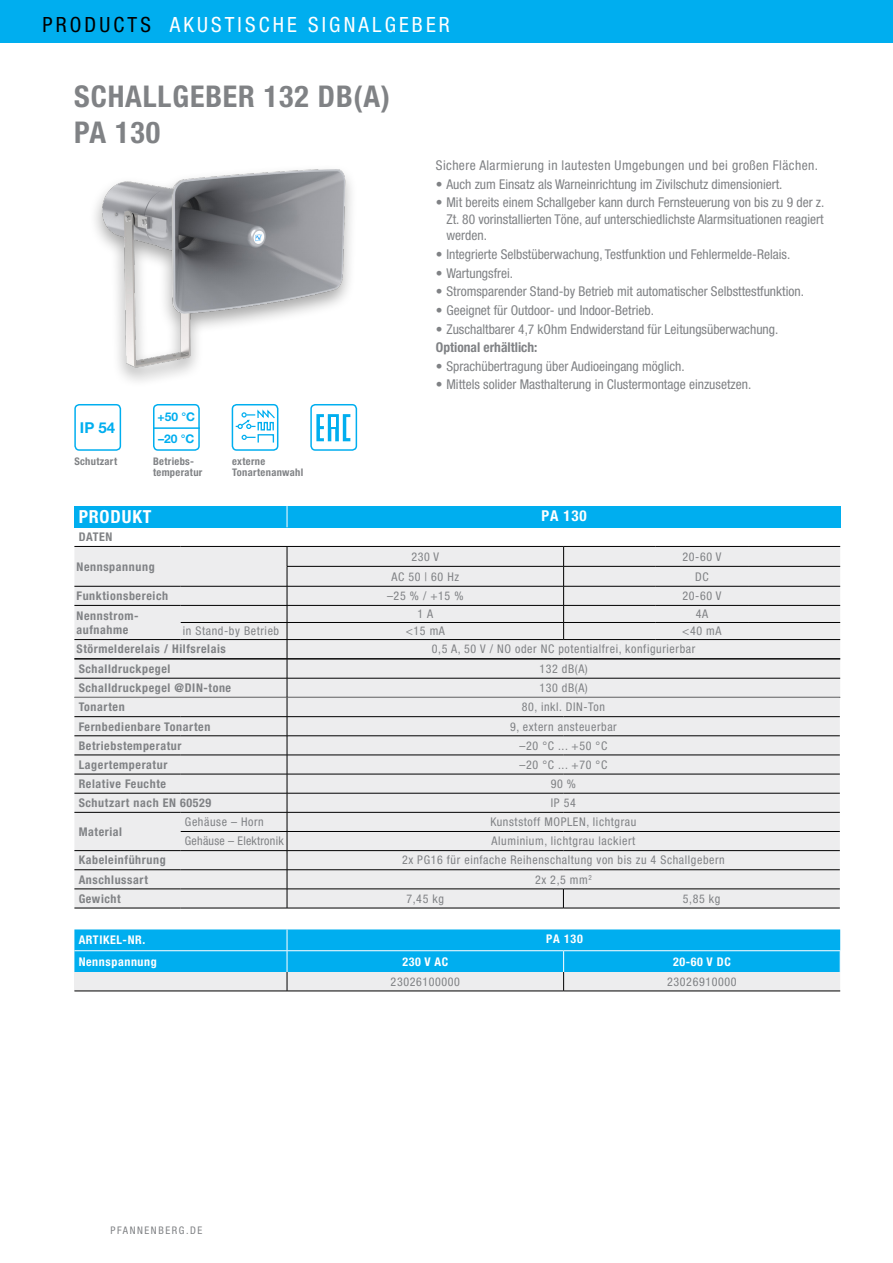
<style>
.page{position:relative;width:893px;height:1263px;background:#fff}
.page>*{position:absolute;margin:0;border:0;box-sizing:border-box;transform-origin:0 0}
.t1{font:700 condensed 30px/36px "Helvetica Neue LTW1 G";letter-spacing:.03em;color:#808285}
.t2{font:condensed 21px "Helvetica Neue LTW1 G";letter-spacing:.15em;color:#fff}
.t3{font:700 condensed 18px "Helvetica Neue LTW1 G";letter-spacing:.05em;color:#fff}
.t4{font:700 condensed 15px "Helvetica Neue LTW1 G";color:#fff}
.t5{font:700 15px "Helvetica Neue LTW1 G";color:#00aeef}
.t6{font:condensed 13.5px/16.5px "Helvetica Neue LTW1 G";color:#808285;text-align:justify}
.t7{font:condensed 13.5px "Helvetica Neue LTW1 G";letter-spacing:.03em;color:#808285}
.t8{font:700 condensed 13.5px "Helvetica Neue LTW1 G";color:#808285}
.t9{font:condensed 12px "Helvetica Neue LTW1 G";letter-spacing:.05em;color:#808285}
.t10{font:700 condensed 12px/13.5px "Helvetica Neue LTW1 G";letter-spacing:.05em;color:#808285}
.t11{font:700 condensed 12px/21.6px "Helvetica Neue LTW1 G";letter-spacing:.05em;color:#fff}
.t12{font:condensed 12px "Helvetica Neue LTW1 G";letter-spacing:.02em;color:#808285}
.t13{font:700 12px/22.5px "Helvetica Neue LTW1 G";color:#00aeef}
.t14{font:700 condensed 10.5px/11.2px "Helvetica Neue LTW1 G";letter-spacing:.03em;color:#808285}
.t15{font:condensed 10.5px "Helvetica Neue LTW1 G";letter-spacing:.15em;color:#808285}
.s1{color:#000}
</style>
<div class="page">
<div style="left:0;top:0;width:893px;height:43px;background:#00aeef"></div>
<svg style="left:316px;top:414px;width:34px;height:27px"></svg>
<div style="left:310px;top:404px;width:47px;height:47px;border:2px solid #00aeef;border-radius:4px"></div>
<div style="left:88px;top:164px;width:270px;height:224px;background:#000;opacity:.35"></div>
<img style="left:88px;top:166px;width:269px;height:207px">
<div style="left:74px;top:404px;width:47px;height:47px;border:2px solid #00aeef;border-radius:4px"></div>
<div style="left:153px;top:404px;width:47px;height:47px;border:2px solid #00aeef;border-radius:4px"></div>
<hr style="left:153px;top:427px;width:47px;height:2px;background:#00aeef">
<div style="left:74px;top:506px;width:213px;height:21px;background:#00aeef"></div>
<div style="left:287px;top:506px;width:553px;height:21px;background:#00aeef"></div>
<svg style="left:287px;top:506px;width:1px;height:21px"></svg>
<hr style="left:74px;top:991px;width:213px;height:1px;background:#000">
<hr style="left:287px;top:991px;width:277px;height:1px;background:#000">
<hr style="left:564px;top:991px;width:276px;height:1px;background:#000">
<svg style="left:74px;top:929px;width:767px;height:62px;background:#4dc1ec"></svg>
<hr style="left:287px;top:908px;width:276px;height:1px;background:#000">
<hr style="left:563px;top:908px;width:277px;height:1px;background:#000">
<hr style="left:74px;top:908px;width:107px;height:1px;background:#000">
<hr style="left:181px;top:908px;width:106px;height:1px;background:#000">
<svg style="left:74px;top:546px;width:766px;height:362px;background:#e3e3e4"></svg>
<hr style="left:74px;top:755px;width:107px;height:1px;background:#000">
<hr style="left:181px;top:755px;width:106px;height:1px;background:#000">
<hr style="left:287px;top:774px;width:276px;height:1px;background:#000">
<hr style="left:563px;top:774px;width:277px;height:1px;background:#000">
<hr style="left:287px;top:793px;width:276px;height:1px;background:#000">
<hr style="left:563px;top:793px;width:277px;height:1px;background:#000">
<hr style="left:287px;top:812px;width:276px;height:1px;background:#000">
<hr style="left:563px;top:812px;width:277px;height:1px;background:#000">
<hr style="left:287px;top:831px;width:276px;height:1px;background:#000">
<hr style="left:563px;top:831px;width:277px;height:1px;background:#000">
<hr style="left:287px;top:850px;width:276px;height:1px;background:#000">
<hr style="left:563px;top:850px;width:277px;height:1px;background:#000">
<hr style="left:74px;top:716px;width:107px;height:1px;background:#000">
<hr style="left:181px;top:716px;width:106px;height:1px;background:#000">
<hr style="left:287px;top:716px;width:276px;height:1px;background:#000">
<hr style="left:563px;top:716px;width:277px;height:1px;background:#000">
<hr style="left:74px;top:735px;width:107px;height:1px;background:#000">
<hr style="left:181px;top:735px;width:106px;height:1px;background:#000">
<hr style="left:287px;top:735px;width:276px;height:1px;background:#000">
<hr style="left:563px;top:735px;width:277px;height:1px;background:#000">
<hr style="left:74px;top:812px;width:107px;height:1px;background:#000">
<hr style="left:74px;top:850px;width:107px;height:1px;background:#000">
<svg style="left:236px;top:409px;width:39px;height:31px"></svg>
<div style="left:258px;top:434px;width:16px;height:9px;border:1px solid #00aeef"></div>
<div style="left:232px;top:404px;width:46px;height:47px;border:2px solid #00aeef;border-radius:4px"></div>
<h2 class="t2" style="left:43px;top:12px;width:409px"><span class="s1">PRODUCTS</span> AKUSTISCHE SIGNALGEBER</h2>
<h1 class="t1" style="left:74px;top:78px;width:317px">SCHALLGEBER 132 DB(A)<br>PA 130</h1>
<p class="t5" style="left:80px;top:418px;width:37px">IP 54</p>
<p class="t13" style="left:157px;top:405px;width:39px">+50 °C –20 °C</p>
<p class="t14" style="left:74px;top:455px;width:44px">Schutzart</p>
<p class="t14" style="left:232px;top:455px;width:73px">externe<br>Tonartenanwahl</p>
<p class="t14" style="left:153px;top:455px;width:51px">Betriebs&shy;temperatur</p>
<p class="t7" style="left:436px;top:157px;width:384px">Sichere Alarmierung in lautesten Umgebungen und bei großen Flächen.</p>
<p class="t6" style="left:436px;top:176px;width:348px">• Auch zum Einsatz als Warneinrichtung im Zivilschutz dimensioniert.</p>
<p class="t6" style="left:446px;top:194px;width:379px;text-indent:-11px">• Mit bereits einem Schallgeber kann durch Fernsteuerung von bis zu 9 der z.<br>Zt. 80 vorinstallierten Töne, auf unterschiedlichste Alarmsituationen reagiert werden.</p>
<p class="t6" style="left:436px;top:246px;width:356px">• Integrierte Selbstüberwachung, Testfunktion und Fehlermelde-Relais.</p>
<p class="t6" style="left:436px;top:265px;width:79px">• Wartungsfrei.</p>
<p class="t6" style="left:436px;top:283px;width:370px">• Stromsparender Stand-by Betrieb mit automatischer Selbsttestfunktion.</p>
<p class="t6" style="left:436px;top:302px;width:220px">• Geeignet für Outdoor- und Indoor-Betrieb.</p>
<p class="t6" style="left:436px;top:321px;width:344px">• Zuschaltbarer 4,7 kOhm Endwiderstand für Leitungsüberwachung.</p>
<p class="t8" style="left:436px;top:339px;width:103px">Optional erhältlich:</p>
<p class="t6" style="left:436px;top:358px;width:250px">• Sprachübertragung über Audioeingang möglich.</p>
<p class="t6" style="left:436px;top:377px;width:317px">• Mittels solider Masthalterung in Clustermontage einzusetzen.</p>
<h3 class="t3" style="left:79px;top:506px;width:74px">PRODUKT</h3>
<p class="t4" style="left:542px;top:507px;width:47px">PA 130</p>
<p class="t10" style="left:79px;top:530px;width:35px">DATEN</p>
<p class="t10" style="left:77px;top:560px;width:80px">Nennspannung</p>
<p class="t9" style="left:411px;top:549px;width:29px">230 V</p>
<p class="t9" style="left:682px;top:549px;width:40px">20-60 V</p>
<p class="t9" style="left:391px;top:569px;width:69px">AC 50 | 60 Hz</p>
<p class="t9" style="left:695px;top:569px;width:15px">DC</p>
<p class="t10" style="left:77px;top:589px;width:93px">Funktionsbereich</p>
<p class="t9" style="left:387px;top:589px;width:78px">–25 % / +15 %</p>
<p class="t9" style="left:682px;top:589px;width:40px">20-60 V</p>
<p class="t10" style="left:77px;top:609px;width:64px">Nennstrom&shy;aufnahme</p>
<p class="t9" style="left:418px;top:607px;width:17px">1 A</p>
<p class="t9" style="left:696px;top:607px;width:14px">4A</p>
<p class="t9" style="left:183px;top:624px;width:98px">in Stand-by Betrieb</p>
<p class="t9" style="left:406px;top:624px;width:41px">&lt;15 mA</p>
<p class="t9" style="left:682px;top:624px;width:41px">&lt;40 mA</p>
<p class="t10" style="left:77px;top:642px;width:151px">Störmelderelais / Hilfsrelais</p>
<p class="t9" style="left:432px;top:642px;width:265px">0,5 A, 50 V / NO oder NC potentialfrei, konfigurierbar</p>
<p class="t10" style="left:79px;top:662px;width:93px">Schalldruckpegel</p>
<p class="t9" style="left:539px;top:662px;width:50px">132 dB(A)</p>
<p class="t10" style="left:79px;top:681px;width:154px">Schalldruckpegel @DIN-tone</p>
<p class="t9" style="left:539px;top:681px;width:50px">130 dB(A)</p>
<p class="t10" style="left:79px;top:700px;width:48px">Tonarten</p>
<p class="t9" style="left:522px;top:700px;width:85px">80, inkl. DIN-Ton</p>
<p class="t10" style="left:79px;top:719px;width:133px">Fernbedienbare Tonarten</p>
<p class="t9" style="left:510px;top:719px;width:108px">9, extern ansteuerbar</p>
<p class="t10" style="left:79px;top:739px;width:104px">Betriebstemperatur</p>
<p class="t9" style="left:520px;top:738px;width:89px">–20 °C ... +50 °C</p>
<p class="t10" style="left:79px;top:758px;width:90px">Lagertemperatur</p>
<p class="t9" style="left:520px;top:757px;width:89px">–20 °C ... +70 °C</p>
<p class="t10" style="left:79px;top:777px;width:89px">Relative Feuchte</p>
<p class="t9" style="left:551px;top:776px;width:27px">90 %</p>
<p class="t10" style="left:79px;top:796px;width:134px">Schutzart nach EN 60529</p>
<p class="t9" style="left:551px;top:796px;width:27px">IP 54</p>
<p class="t10" style="left:79px;top:825px;width:45px">Material</p>
<p class="t9" style="left:185px;top:815px;width:80px">Gehäuse – Horn</p>
<p class="t9" style="left:490px;top:815px;width:147px">Kunststoff MOPLEN, lichtgrau</p>
<p class="t12" style="left:185px;top:834px;width:100px">Gehäuse – Elektronik</p>
<p class="t9" style="left:492px;top:834px;width:145px">Aluminium, lichtgrau lackiert</p>
<p class="t10" style="left:79px;top:853px;width:89px">Kabeleinführung</p>
<p class="t9" style="left:402px;top:853px;width:324px">2x PG16 für einfache Reihenschaltung von bis zu 4 Schallgebern</p>
<p class="t10" style="left:79px;top:872px;width:71px">Anschlussart</p>
<p class="t9" style="left:535px;top:872px;width:58px">2x 2,5 mm<sup>2</sup></p>
<p class="t10" style="left:79px;top:892px;width:44px">Gewicht</p>
<p class="t9" style="left:406px;top:891px;width:39px">7,45 kg</p>
<p class="t9" style="left:683px;top:891px;width:39px">5,85 kg</p>
<p class="t11" style="left:79px;top:929px;width:80px">ARTIKEL-NR.<br>Nennspannung</p>
<p class="t15" style="left:111px;top:1224px;width:93px">PFANNENBERG.DE</p>
<p class="t11" style="left:546px;top:928px;width:38px">PA 130</p>
<p class="t11" style="left:402px;top:951px;width:47px">230 V AC</p>
<p class="t11" style="left:673px;top:951px;width:59px">20-60 V DC</p>
<p class="t9" style="left:391px;top:974px;width:71px">23026100000</p>
<p class="t9" style="left:667px;top:974px;width:71px">23026910000</p>
</div>
